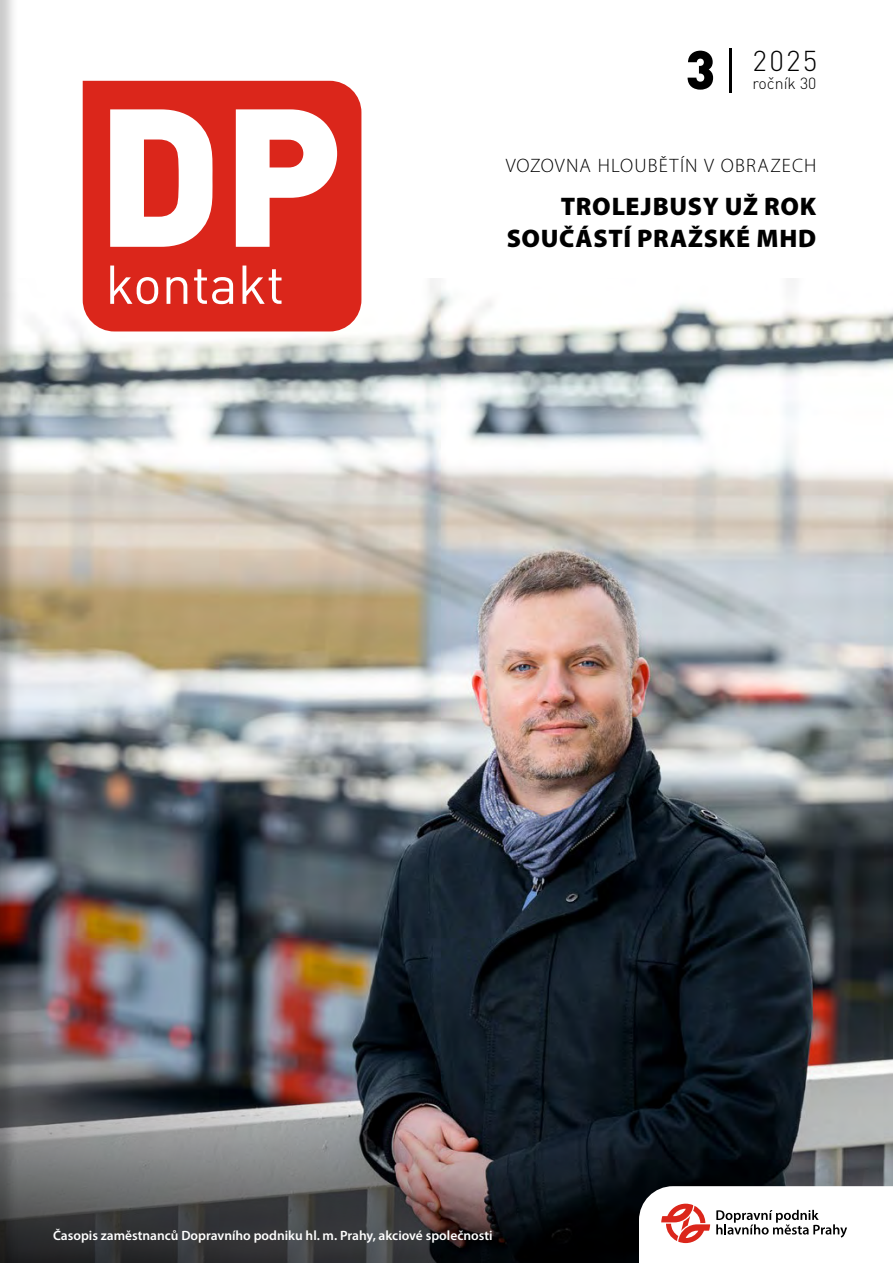
<style>
.page{position:relative;width:893px;height:1263px;background:#fff}
.page>*{position:absolute;margin:0;border:0;box-sizing:border-box;transform-origin:0 0}
.t1{font:900 53.85px "DIN Pro";color:#000}
.t2{font:300 28.35px "DIN Pro";color:#000}
.t3{font:900 25.5px/31.5px "Myriad Pro";letter-spacing:.025em;color:#000;text-align:right}
.t4{font:300 19.5px "Myriad Pro";letter-spacing:.055em;color:#000}
.t5{font:300 15.9px "DIN Pro";color:#000}
.t6{font:600 13.5px "Myriad Pro";color:#fff}
</style>
<div class="page">
<img style="left:110px;top:277px;width:783px;height:882px">
<img style="left:110px;top:1022px;width:755px;height:241px">
<hr style="left:729px;top:48px;width:3px;height:45px;background:#000">
<div style="left:110px;top:81px;width:251px;height:250px;background:#db261b"></div>
<svg style="left:110px;top:109px;width:227px;height:138px"></svg>
<svg style="left:110px;top:266px;width:172px;height:38px"></svg>
<div style="left:619px;top:1159px;width:274px;height:104px;background:#000;opacity:.1"></div>
<svg style="left:639px;top:1186px;width:254px;height:77px"></svg>
<div style="left:0;top:0;width:110px;height:1263px;background:#000;opacity:.24"></div>
<h1 class="t1" style="left:685px;top:24px;width:31px">3</h1>
<h2 class="t2" style="left:752px;top:39px;width:66px">2025</h2>
<p class="t5" style="left:752px;top:71px;width:65px">ročník 30</p>
<h3 class="t4" style="left:506px;top:155px;width:312px">VOZOVNA HLOUBĚTÍN V OBRAZECH</h3>
<h3 class="t3" style="left:507px;top:191px;width:311px">TROLEJBUSY UŽ ROK<br>SOUČÁSTÍ PRAŽSKÉ MHD</h3>
<p class="t6" style="left:53px;top:1227px;width:441px">Časopis zaměstnanců Dopravního podniku hl. m. Prahy, akciové společnosti</p>
</div>
